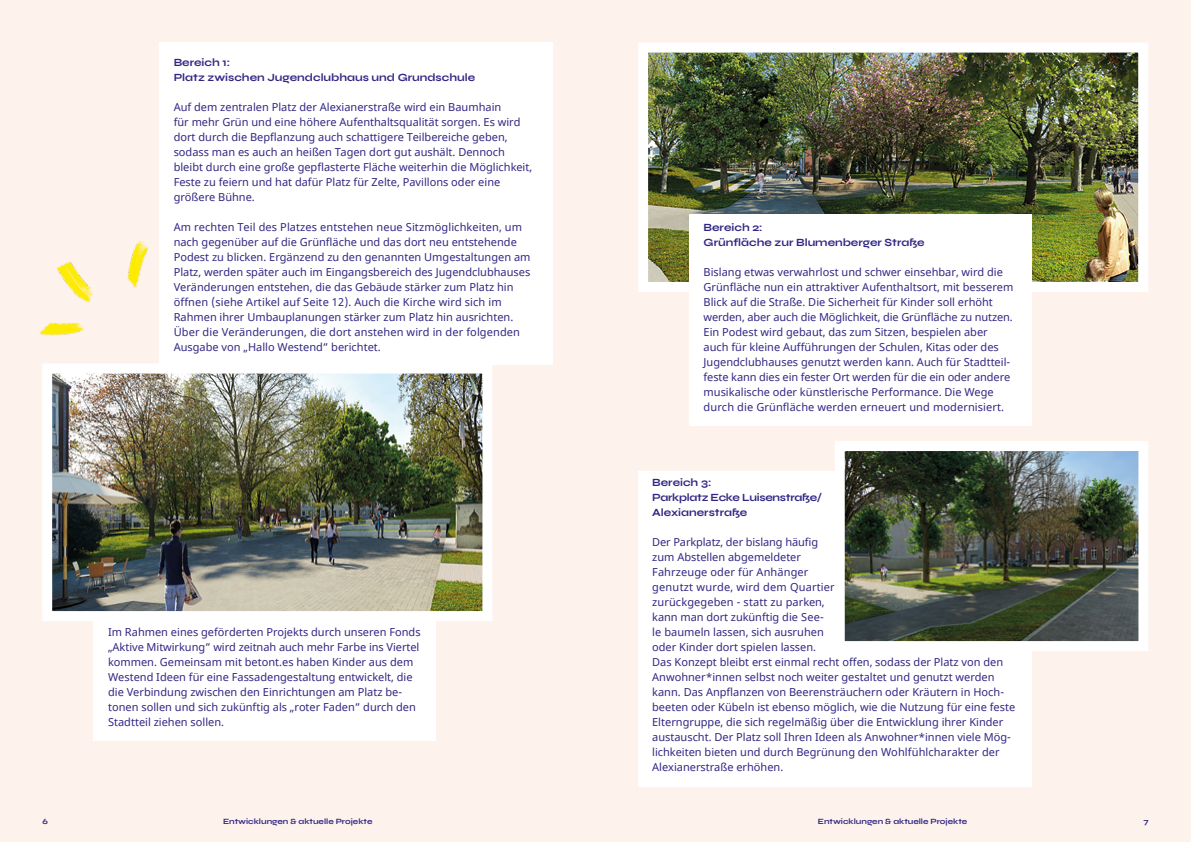
<style>
.page{position:relative;width:1191px;height:842px;background:#fef2ed}
.page>*{position:absolute;margin:0;border:0;box-sizing:border-box;transform-origin:0 0}
.t1{font:11px/15px "Noto Sans";color:#312783}
.t2{font:11px/15px "Syne";color:#312783}
.t3{font:11px/15px "Syne";letter-spacing:-.025em;color:#312783}
.t4{font:8px "Syne";color:#312783}
</style>
<div class="page">
<img style="left:649px;top:54px;width:488px;height:227px">
<div style="left:638px;top:43px;width:510px;height:249px;border:10px solid #fff"></div>
<div style="left:689px;top:215px;width:342px;height:211px;background:#fff"></div>
<div style="left:638px;top:471px;width:393px;height:315px;background:#fff"></div>
<div style="left:159px;top:43px;width:394px;height:322px;background:#fff"></div>
<div style="left:94px;top:611px;width:342px;height:130px;background:#fff"></div>
<img style="left:40px;top:240px;width:108px;height:96px">
<img style="left:53px;top:375px;width:428px;height:235px">
<div style="left:42px;top:364px;width:450px;height:257px;border:10px solid #fff"></div>
<img style="left:845px;top:452px;width:292px;height:188px">
<div style="left:834px;top:441px;width:314px;height:210px;border:10px solid #fff"></div>
<p class="t2" style="left:174px;top:55px;width:303px">Bereich 1:<br>Platz zwischen Jugendclubhaus und Grundschule</p>
<p class="t1" style="left:174px;top:100px;width:360px">Auf dem zentralen Platz der Alexianerstraße wird ein Baumhain<br>für mehr Grün und eine höhere Aufenthaltsqualität sorgen. Es wird dort durch die Bepflanzung auch schattigere Teilbereiche geben, sodass man es auch an heißen Tagen dort gut aushält. Dennoch bleibt durch eine große gepflasterte Fläche weiterhin die Möglichkeit, Feste zu feiern und hat dafür Platz für Zelte, Pavillons oder eine größere Bühne.</p>
<p class="t1" style="left:174px;top:220px;width:358px">Am rechten Teil des Platzes entstehen neue Sitzmöglichkeiten, um nach gegenüber auf die Grünfläche und das dort neu entstehende Podest zu blicken. Ergänzend zu den genannten Umgestaltungen am Platz, werden später auch im Eingangsbereich des Jugendclubhauses Veränderungen entstehen, die das Gebäude stärker zum Platz hin öffnen (siehe Artikel auf Seite 12). Auch die Kirche wird sich im Rahmen ihrer Umbauplanungen stärker zum Platz hin ausrichten.<br>Über die Veränderungen, die dort anstehen wird in der folgenden Ausgabe von „Hallo Westend“ berichtet.</p>
<p class="t1" style="left:108px;top:625px;width:314px">Im Rahmen eines geförderten Projekts durch unseren Fonds „Aktive Mitwirkung“ wird zeitnah auch mehr Farbe ins Viertel kommen. Gemeinsam mit betont.es haben Kinder aus dem Westend Ideen für eine Fassadengestaltung entwickelt, die die Verbindung zwischen den Einrichtungen am Platz be&shy;tonen sollen und sich zukünftig als „roter Faden“ durch den Stadtteil ziehen sollen.</p>
<p class="t2" style="left:703px;top:220px;width:223px">Bereich 2:<br>Grünfläche zur Blumenberger Straße</p>
<p class="t1" style="left:703px;top:265px;width:311px">Bislang etwas verwahrlost und schwer einsehbar, wird die Grünfläche nun ein attraktiver Aufenthaltsort, mit besserem Blick auf die Straße. Die Sicherheit für Kinder soll erhöht werden, aber auch die Möglichkeit, die Grünfläche zu nutzen.<br>Ein Podest wird gebaut, das zum Sitzen, bespielen aber auch für kleine Aufführungen der Schulen, Kitas oder des Jugendclubhauses genutzt werden kann. Auch für Stadtteil&shy;feste kann dies ein fester Ort werden für die ein oder andere musikalische oder künstlerische Performance. Die Wege durch die Grünfläche werden erneuert und modernisiert.</p>
<p class="t3" style="left:652px;top:475px;width:171px">Bereich 3:<br>Parkplatz Ecke Luisenstraße/<br>Alexianerstraße</p>
<p class="t1" style="left:652px;top:535px;width:364px">Der Parkplatz, der bislang häufig<br>zum Abstellen abgemeldeter<br>Fahrzeuge oder für Anhänger<br>genutzt wurde, wird dem Quartier<br>zurückgegeben - statt zu parken,<br>kann man dort zukünftig die See-<br>le baumeln lassen, sich ausruhen<br>oder Kinder dort spielen lassen.<br>Das Konzept bleibt erst einmal recht offen, sodass der Platz von den Anwohner*innen selbst noch weiter gestaltet und genutzt werden kann. Das Anpflanzen von Beerensträuchern oder Kräutern in Hoch&shy;beeten oder Kübeln ist ebenso möglich, wie die Nutzung für eine feste Elterngruppe, die sich regelmäßig über die Entwicklung ihrer Kinder austauscht. Der Platz soll Ihren Ideen als Anwohner*innen viele Mög&shy;lichkeiten bieten und durch Begrünung den Wohlfühlcharakter der Alexianerstraße erhöhen.</p>
<p class="t4" style="left:223px;top:817px;width:151px">Entwicklungen &amp; aktuelle Projekte</p>
<p class="t4" style="left:818px;top:817px;width:151px">Entwicklungen &amp; aktuelle Projekte</p>
<p class="t4" style="left:43px;top:816px;width:7px">6</p>
<p class="t4" style="left:1143px;top:816px;width:7px">7</p>
</div>
